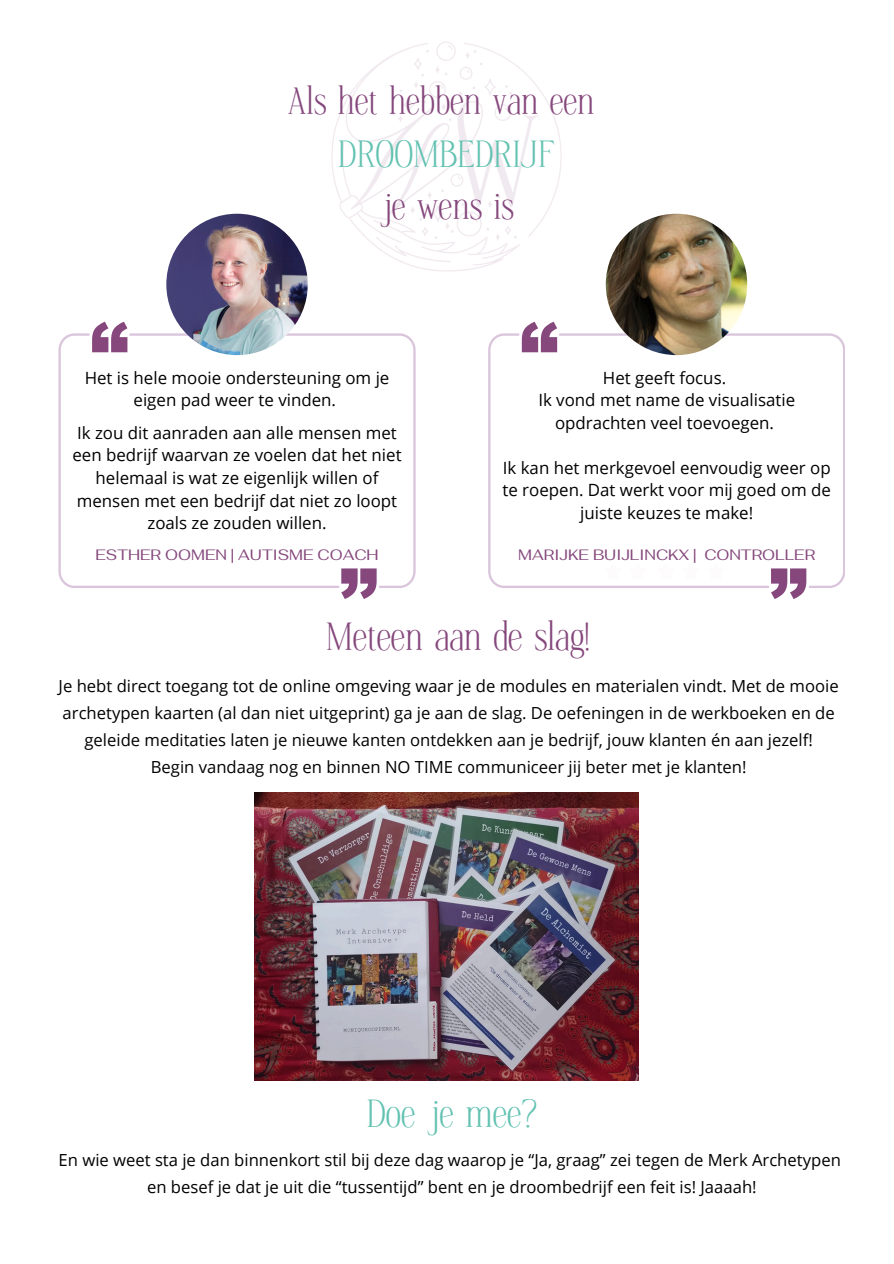
<style>
.page{position:relative;width:894px;height:1264px;background:#fff}
.page>*{position:absolute;margin:0;border:0;box-sizing:border-box;transform-origin:0 0}
.t1{font:39.15px "Feline";color:#85477c}
.t2{font:39.15px "Feline";color:#62c2b1}
.t3{font:37.8px/52.8px "Feline";color:#85477c;text-align:center}
.t4{font:16.8px/22.5px "Open Sans";color:#000;text-align:center}
.t5{font:16.65px/27px "Open Sans";color:#000;text-align:center}
.t6{font:15px "Fahkwang";color:#85477c}
.s1{color:#62c2b1}
</style>
<div class="page">
<img style="left:331px;top:41px;width:231px;height:231px">
<svg style="left:58px;top:333px;width:71px;height:255px"></svg>
<svg style="left:129px;top:333px;width:286px;height:255px"></svg>
<svg style="left:174px;top:563px;width:18px;height:17px"></svg>
<svg style="left:199px;top:563px;width:18px;height:17px"></svg>
<svg style="left:227px;top:563px;width:18px;height:17px"></svg>
<svg style="left:252px;top:563px;width:18px;height:17px"></svg>
<svg style="left:277px;top:563px;width:18px;height:17px"></svg>
<svg style="left:92px;top:322px;width:35px;height:30px"></svg>
<svg style="left:341px;top:568px;width:35px;height:30px"></svg>
<svg style="left:488px;top:333px;width:71px;height:255px"></svg>
<svg style="left:559px;top:333px;width:285px;height:255px"></svg>
<svg style="left:604px;top:563px;width:17px;height:17px"></svg>
<svg style="left:629px;top:563px;width:17px;height:17px"></svg>
<svg style="left:657px;top:563px;width:17px;height:17px"></svg>
<svg style="left:682px;top:563px;width:17px;height:17px"></svg>
<svg style="left:707px;top:563px;width:17px;height:17px"></svg>
<svg style="left:521px;top:322px;width:36px;height:30px"></svg>
<svg style="left:770px;top:568px;width:36px;height:30px"></svg>
<img style="left:166px;top:214px;width:142px;height:141px;border-radius:50%">
<img style="left:605px;top:214px;width:142px;height:141px;border-radius:50%">
<img style="left:255px;top:792px;width:383px;height:288px">
<p class="t3" style="left:288px;top:77px;width:308px">Als het hebben van een<br><span class="s1">DROOMBEDRIJF<br></span>je wens is</p>
<h2 class="t4" style="left:538px;top:366px;width:258px">Het geeft focus.<br>Ik vond met name de visualisatie opdrachten veel toevoegen.</h2>
<h2 class="t4" style="left:502px;top:456px;width:330px">Ik kan het merkgevoel eenvoudig weer op te roepen. Dat werkt voor mij goed om de juiste keuzes te make!</h2>
<h2 class="t4" style="left:85px;top:366px;width:306px">Het is hele mooie ondersteuning om je eigen pad weer te vinden.</h2>
<h2 class="t4" style="left:72px;top:421px;width:330px">Ik zou dit aanraden aan alle mensen met een bedrijf waarvan ze voelen dat het niet helemaal is wat ze eigenlijk willen of mensen met een bedrijf dat niet zo loopt zoals ze zouden willen.</h2>
<p class="t6" style="left:95px;top:544px;width:284px">ESTHER OOMEN | AUTISME COACH</p>
<p class="t6" style="left:518px;top:544px;width:298px">MARIJKE BUIJLINCKX | CONTROLLER</p>
<p class="t1" style="left:326px;top:620px;width:265px">Meteen aan de slag!</p>
<h2 class="t5" style="left:59px;top:671px;width:781px">Je hebt direct toegang tot de online omgeving waar je de modules en materialen vindt. Met de mooie archetypen kaarten (al dan niet uitgeprint) ga je aan de slag. De oefeningen in de werkboeken en de geleide meditaties laten je nieuwe kanten ontdekken aan je bedrijf, jouw klanten én aan jezelf!<br>Begin vandaag nog en binnen NO TIME communiceer jij beter met je klanten!</h2>
<h1 class="t2" style="left:366px;top:1097px;width:172px">Doe je mee?</h1>
<p class="t5" style="left:59px;top:1146px;width:783px">En wie weet sta je dan binnenkort stil bij deze dag waarop je “Ja, graag” zei tegen de Merk Archetypen en besef je dat je uit die “tussentijd” bent en je droombedrijf een feit is! Jaaaah!</p>
</div>
